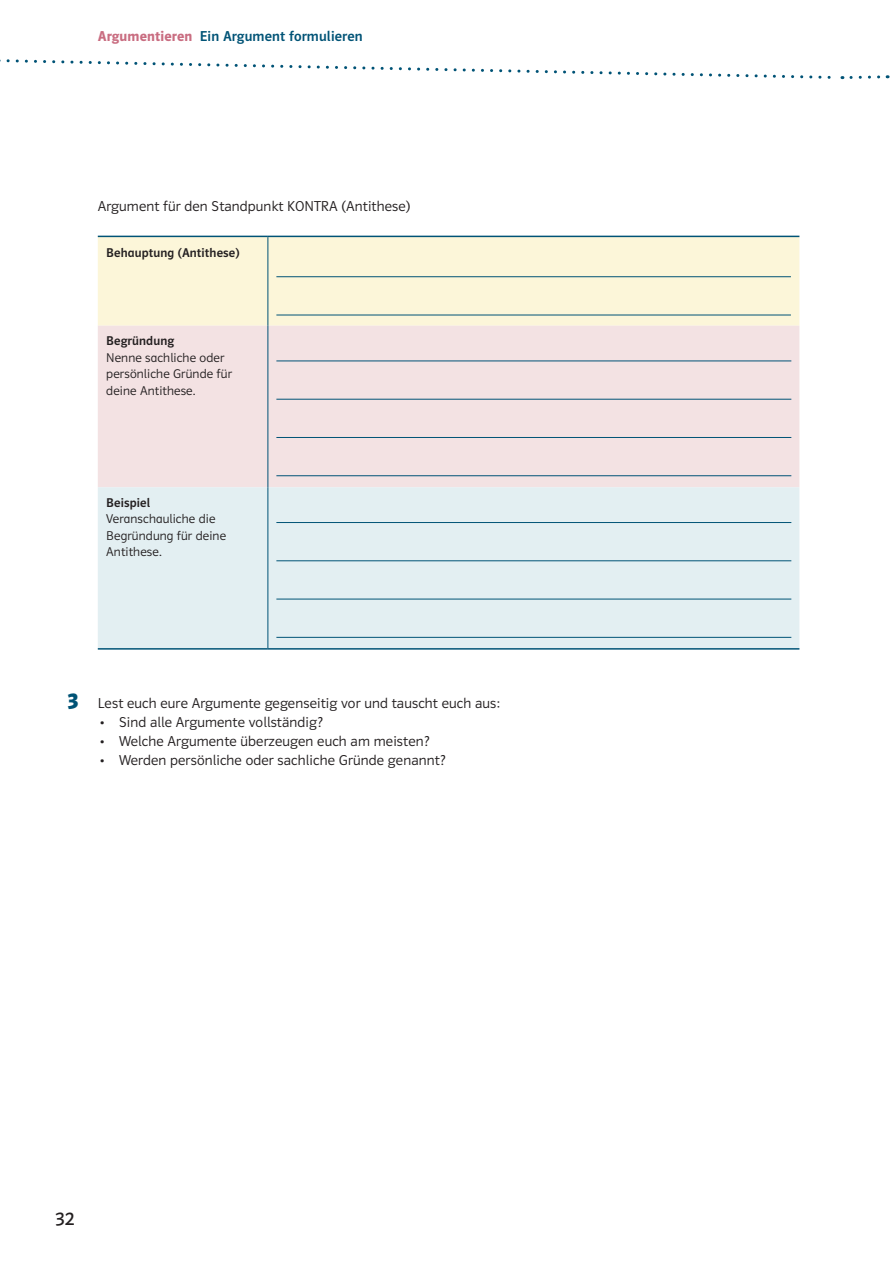
<style>
.page{position:relative;width:893px;height:1263px;background:#fff}
.page>*{position:absolute;margin:0;border:0;box-sizing:border-box;transform-origin:0 0}
.t1{font:19.5px "Polo CEF";color:#231f20}
.t2{font:300 14.4px "Polo CEF";letter-spacing:.01em;color:#231f20}
.t3{font:500 14.4px "Polo CEF";letter-spacing:.01em;color:#005376}
.t4{font:300 12.75px/16.5px "Polo CEF";letter-spacing:.01em;color:#231f20}
.t5{font:500 12.75px "Polo CEF";letter-spacing:.01em;color:#231f20}
.s1{font-weight:600;color:#c96d81}
.s2{font-weight:700;font-size:22.5px;color:#005376}
.s3{font-size:12.75px}
</style>
<div class="page">
<div style="left:98px;top:237px;width:701px;height:89px;background:#fcf6d9"></div>
<div style="left:98px;top:326px;width:701px;height:161px;background:#f3e2e3"></div>
<div style="left:98px;top:487px;width:701px;height:161px;background:#e3eff2"></div>
<hr style="left:98px;top:236px;width:170px;height:1px;background:#005376">
<hr style="left:98px;top:648px;width:170px;height:2px;background:#005376">
<hr style="left:268px;top:236px;width:531px;height:1px;background:#005376">
<hr style="left:268px;top:648px;width:531px;height:2px;background:#005376">
<hr style="left:267px;top:237px;width:1px;height:89px;background:#005376">
<hr style="left:267px;top:326px;width:1px;height:161px;background:#005376">
<hr style="left:267px;top:487px;width:1px;height:161px;background:#005376">
<hr style="left:276px;top:276px;width:515px;height:1px;background:#005376">
<hr style="left:276px;top:315px;width:515px;height:1px;background:#005376">
<hr style="left:276px;top:361px;width:515px;height:1px;background:#005376">
<hr style="left:276px;top:399px;width:515px;height:1px;background:#005376">
<hr style="left:276px;top:437px;width:515px;height:1px;background:#005376">
<hr style="left:276px;top:475px;width:515px;height:1px;background:#005376">
<hr style="left:276px;top:522px;width:515px;height:1px;background:#005376">
<hr style="left:276px;top:560px;width:515px;height:1px;background:#005376">
<hr style="left:276px;top:599px;width:515px;height:1px;background:#005376">
<hr style="left:276px;top:637px;width:515px;height:1px;background:#005376">
<svg style="left:0;top:59px;width:888px;height:21px"></svg>
<p class="t3" style="left:98px;top:27px;width:266px"><span class="s1">Argumentieren</span> Ein Argument formulieren</p>
<p class="t2" style="left:98px;top:197px;width:314px">Argument für den Standpunkt KONTRA (Antithese)</p>
<p class="t5" style="left:106px;top:245px;width:135px">Behauptung (Antithese)</p>
<p class="t5" style="left:106px;top:333px;width:69px">Begründung</p>
<p class="t4" style="left:106px;top:349px;width:127px">Nenne sachliche oder persönliche Gründe für deine Antithese.</p>
<p class="t5" style="left:106px;top:495px;width:45px">Beispiel</p>
<p class="t4" style="left:106px;top:511px;width:121px">Veranschauliche die<br>Begründung für deine<br>Antithese.</p>
<p class="t2" style="left:68px;top:695px;width:434px"><span class="s2">3</span> Lest euch eure Argumente gegenseitig vor und tauscht euch aus:</p>
<p class="t2" style="left:100px;top:714px;width:224px"><span class="s3">•</span> Sind alle Argumente vollständig?</p>
<p class="t2" style="left:100px;top:733px;width:331px"><span class="s3">•</span> Welche Argumente überzeugen euch am meisten?</p>
<p class="t2" style="left:100px;top:752px;width:347px"><span class="s3">•</span> Werden persönliche oder sachliche Gründe genannt?</p>
<h1 class="t1" style="left:55px;top:1207px;width:21px">32</h1>
</div>
